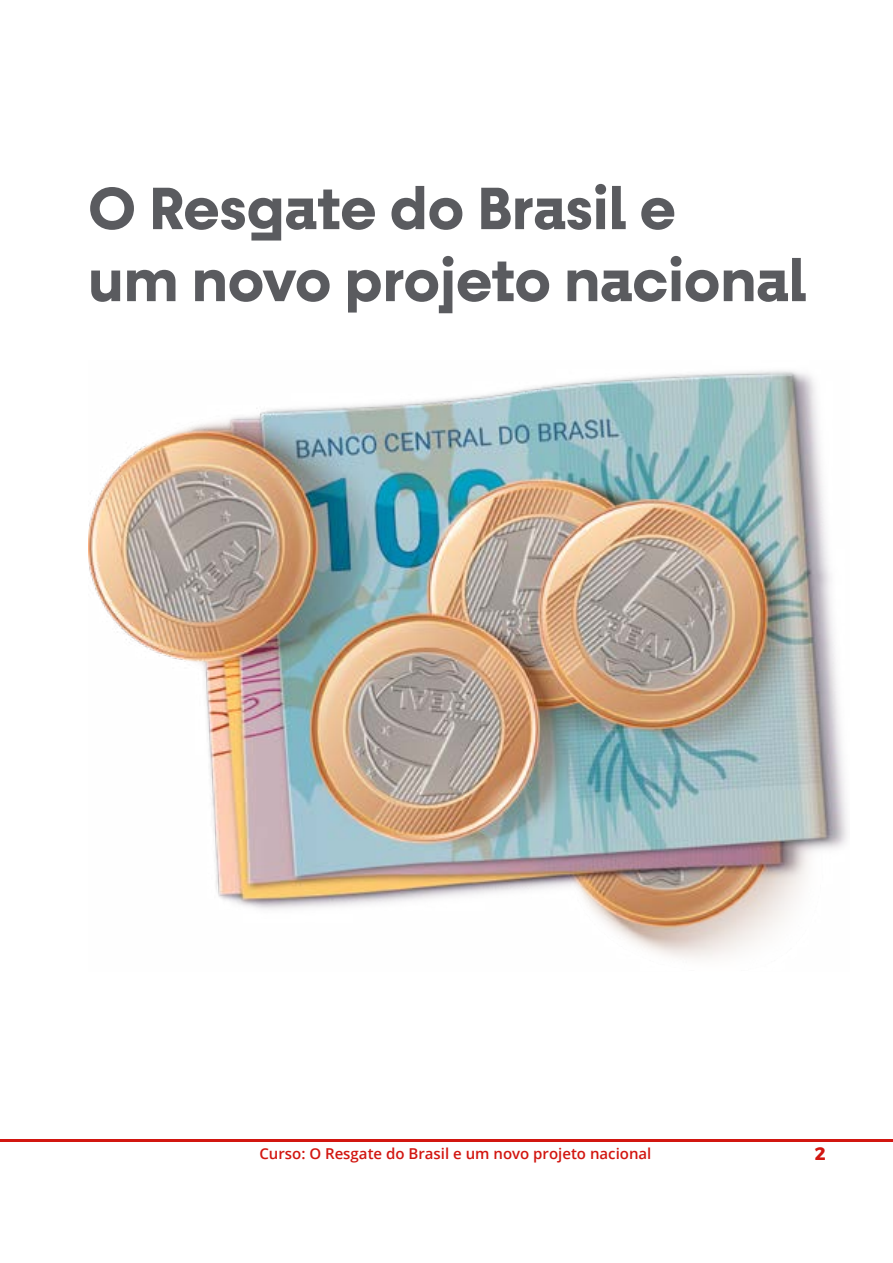
<style>
.page{position:relative;width:893px;height:1263px;background:#fff}
.page>*{position:absolute;margin:0;border:0;box-sizing:border-box;transform-origin:0 0}
.t1{font:700 60px/72px "Fractul";color:#5a5b5f}
.t2{font:700 18px "Montserrat";color:#d21610}
.t3{font:600 15px "Open Sans";color:#d21610}
</style>
<div class="page">
<hr style="left:0;top:1139px;width:893px;height:3px;background:#d21610">
<img style="left:88px;top:370px;width:760px;height:589px">
<h1 class="t1" style="left:88px;top:172px;width:720px">O Resgate do Brasil e<br>um novo projeto nacional</h1>
<p class="t3" style="left:259px;top:1143px;width:394px">Curso: O Resgate do Brasil e um novo projeto nacional</p>
<p class="t2" style="left:815px;top:1139px;width:12px">2</p>
</div>
